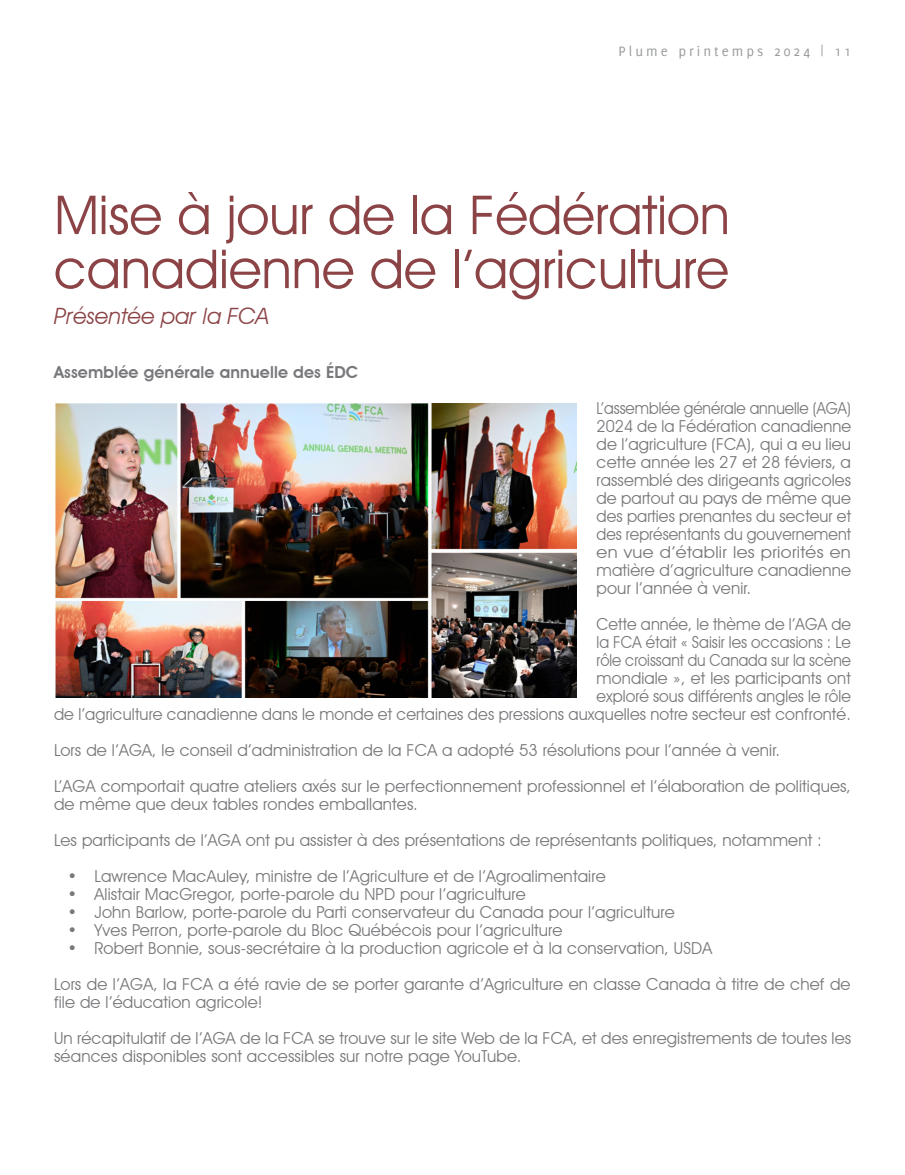
<style>
.page{position:relative;width:905px;height:1175px;background:#fff}
.page>*{position:absolute;margin:0;border:0;box-sizing:border-box;transform-origin:0 0}
.t1{font:54px/54px "Avant Garde IT Cby BT";color:#6f1518}
.t2{font:italic 22.5px "Avant Garde IT Cby BT";color:#6f1518}
.t3{font:16.5px/36px "Avant Garde IT Cby BT";letter-spacing:.01em;color:#77787b}
.t4{font:16.5px/18px "Avant Garde IT Cby BT";letter-spacing:.01em;color:#77787b;text-align:justify;scale:.93 1}
.t5{font:16.5px/18px "Avant Garde IT Cby BT";letter-spacing:.01em;color:#77787b;text-align:right;scale:.96 1}
.t6{font:600 16.5px "Avant Garde IT Cby BT";letter-spacing:.01em;color:#77787b}
.t7{font:15px "Delicious";letter-spacing:.2em;color:#999b9c}
</style>
<div class="page">
<img style="left:56px;top:403px;width:520px;height:294px">
<p class="t7" style="left:618px;top:43px;width:234px">Plume printemps 2024 | 11</p>
<h1 class="t1" style="left:54px;top:187px;width:677px">Mise à jour de la Fédération canadienne de l’agriculture</h1>
<h2 class="t2" style="left:54px;top:302px;width:217px">Présentée par la FCA</h2>
<p class="t6" style="left:54px;top:362px;width:306px">Assemblée générale annuelle des ÉDC</p>
<p class="t4" style="left:596px;top:399px;width:275px">L’assemblée générale annuelle (AGA)<br>2024 de la Fédération canadienne de l’agriculture (FCA), qui a eu lieu cette année les 27 et 28 féviers, a rassemblé des dirigeants agricoles de partout au pays de même que des parties prenantes du secteur et des représentants du gouvernement en vue d’établir les priorités en matière d’agriculture canadienne pour l’année à venir.</p>
<p class="t5" style="left:54px;top:615px;width:831px">Cette année, le thème de l’AGA de<br>la FCA était « Saisir les occasions : Le<br>rôle croissant du Canada sur la scène<br>mondiale », et les participants ont<br>exploré sous différents angles le rôle<br>de l’agriculture canadienne dans le monde et certaines des pressions auxquelles notre secteur est confronté.</p>
<p class="t3" style="left:54px;top:732px;width:798px">Lors de l’AGA, le conseil d’administration de la FCA a adopté 53 résolutions pour l’année à venir.<br>L’AGA comportait quatre ateliers axés sur le perfectionnement professionnel et l’élaboration de politiques,</p>
<p class="t3" style="left:54px;top:786px;width:769px">de même que deux tables rondes emballantes.<br>Les participants de l’AGA ont pu assister à des présentations de représentants politiques, notamment :</p>
<p class="t3" style="left:67px;top:858px;width:539px">• Lawrence MacAuley, ministre de l’Agriculture et de l’Agroalimentaire</p>
<p class="t3" style="left:67px;top:876px;width:460px">• Alistair MacGregor, porte-parole du NPD pour l’agriculture</p>
<p class="t3" style="left:67px;top:894px;width:608px">• John Barlow, porte-parole du Parti conservateur du Canada pour l’agriculture</p>
<p class="t3" style="left:67px;top:912px;width:496px">• Yves Perron, porte-parole du Bloc Québécois pour l’agriculture</p>
<p class="t3" style="left:54px;top:930px;width:798px;text-indent:13px">• Robert Bonnie, sous-secrétaire à la production agricole et à la conservation, USDA<br>Lors de l’AGA, la FCA a été ravie de se porter garante d’Agriculture en classe Canada à titre de chef de</p>
<p class="t3" style="left:54px;top:984px;width:798px">file de l’éducation agricole!<br>Un récapitulatif de l’AGA de la FCA se trouve sur le site Web de la FCA, et des enregistrements de toutes les</p>
<p class="t3" style="left:54px;top:1038px;width:469px">séances disponibles sont accessibles sur notre page YouTube.</p>
</div>
